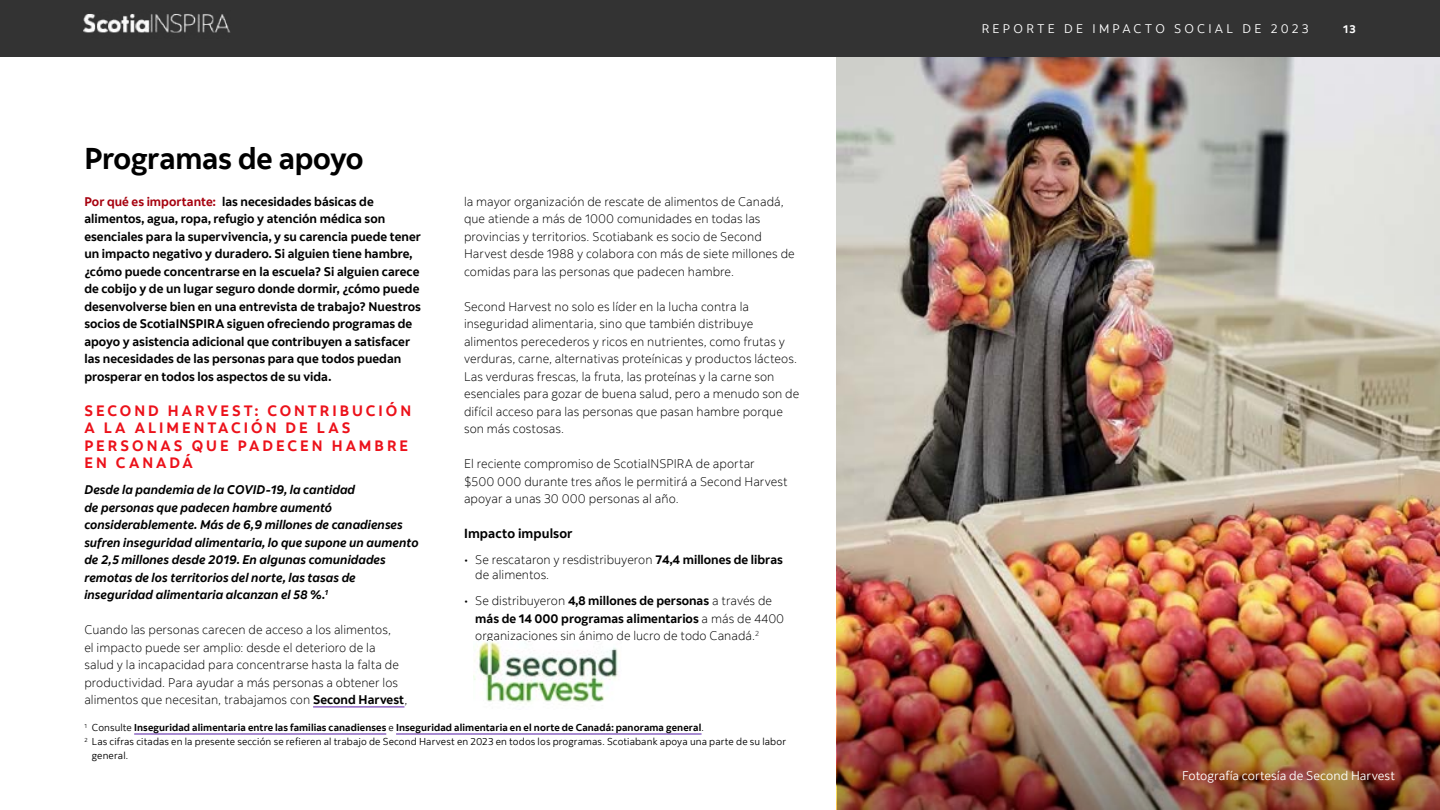
<style>
.page{position:relative;width:1440px;height:810px;background:#fff}
.page>*{position:absolute;margin:0;border:0;box-sizing:border-box;transform-origin:0 0}
.t1{font:700 30px "Scotia";letter-spacing:-.01em;color:#000}
.t2{font:700 15px/17.5px "Scotia";letter-spacing:.2em;color:#ec111a}
.t3{font:700 13.12px "Scotia";letter-spacing:.01em;color:#000}
.t4{font:300 12.5px/17.5px "Scotia";color:#000}
.t5{font:700 12.5px/17.5px "Scotia";letter-spacing:.005em;color:#000}
.t6{font:italic 700 12.5px/17.5px "Scotia";letter-spacing:.005em;color:#000}
.t7{font:12.5px "Scotia";letter-spacing:.015em;color:#fff}
.t8{font:12.5px "Scotia";letter-spacing:.26em;color:#fff}
.t9{font:700 11.25px "Scotia";color:#fff}
.t10{font:10px "Scotia";letter-spacing:.015em;color:#000}
.t11{font:700 10px "Scotia";letter-spacing:.01em;color:#000}
.s1{color:#a6000e}
.s2{font-weight:700}
.s3{font-weight:400}
</style>
<div class="page">
<div style="left:0;top:0;width:1440px;height:57px;background:#333"></div>
<img style="left:83px;top:14px;width:147px;height:19px">
<hr style="left:134px;top:733px;width:252px;height:2px;background:#7849b8">
<hr style="left:396px;top:733px;width:306px;height:2px;background:#7849b8">
<hr style="left:313px;top:706px;width:91px;height:2px;background:#7849b8">
<img style="left:473px;top:641px;width:145px;height:63px">
<img style="left:836px;top:57px;width:604px;height:753px">
<img style="left:837px;top:619px;width:603px;height:191px">
<h1 class="t1" style="left:84px;top:140px;width:281px">Programas de apoyo</h1>
<p class="t5" style="left:84px;top:193px;width:338px"><span class="s1">Por qué es importante:</span> las necesidades básicas de alimentos, agua, ropa, refugio y atención médica son esenciales para la supervivencia, y su carencia puede tener un impacto negativo y duradero. Si alguien tiene hambre, ¿cómo puede concentrarse en la escuela? Si alguien carece de cobijo y de un lugar seguro donde dormir, ¿cómo puede desenvolverse bien en una entrevista de trabajo? Nuestros socios de ScotiaINSPIRA siguen ofreciendo programas de apoyo y asistencia adicional que contribuyen a satisfacer las necesidades de las personas para que todos puedan prosperar en todos los aspectos de su vida.</p>
<p class="t2" style="left:84px;top:402px;width:328px">SECOND HARVEST: CONTRIBUCIÓN<br>A LA ALIMENTACIÓN DE LAS<br>PERSONAS QUE PADECEN HAMBRE<br>EN CANADÁ</p>
<p class="t6" style="left:84px;top:481px;width:336px">Desde la pandemia de la COVID-19, la cantidad<br>de personas que padecen hambre aumentó considerablemente. Más de 6,9 millones de canadienses sufren inseguridad alimentaria, lo que supone un aumento de 2,5 millones desde 2019. En algunas comunidades remotas de los territorios del norte, las tasas de inseguridad alimentaria alcanzan el 58 %.<sup>1</sup></p>
<p class="t4" style="left:84px;top:621px;width:325px">Cuando las personas carecen de acceso a los alimentos,<br>el impacto puede ser amplio: desde el deterioro de la salud y la incapacidad para concentrarse hasta la falta de productividad. Para ayudar a más personas a obtener los alimentos que necesitan, trabajamos con <span class="s2">Second Harvest</span>,</p>
<p class="t4" style="left:464px;top:192px;width:332px">la mayor organización de rescate de alimentos de Canadá, que atiende a más de 1000 comunidades en todas las provincias y territorios. Scotiabank es socio de Second Harvest desde 1988 y colabora con más de siete millones de comidas para las personas que padecen hambre.</p>
<p class="t4" style="left:464px;top:297px;width:337px">Second Harvest no solo es líder en la lucha contra la inseguridad alimentaria, sino que también distribuye alimentos perecederos y ricos en nutrientes, como frutas y verduras, carne, alternativas proteínicas y productos lácteos.<br>Las verduras frescas, la fruta, las proteínas y la carne son esenciales para gozar de buena salud, pero a menudo son de difícil acceso para las personas que pasan hambre porque son más costosas.</p>
<p class="t4" style="left:464px;top:455px;width:325px">El reciente compromiso de ScotiaINSPIRA de aportar $500 000 durante tres años le permitirá a Second Harvest apoyar a unas 30 000 personas al año.</p>
<p class="t3" style="left:464px;top:525px;width:110px">Impacto impulsor</p>
<p class="t4" style="left:475px;top:552px;width:309px;line-height:15px;text-indent:-11px">• Se rescataron y resdistribuyeron <span class="s2">74,4 millones de libras </span>de alimentos.</p>
<p class="t4" style="left:475px;top:592px;width:310px;text-indent:-11px">• Se distribuyeron <span class="s2">4,8 millones de personas</span> a través de <span class="s2">más de 14 000 programas alimentarios</span> a más de 4400 organizaciones sin ánimo de lucro de todo Canadá.<sup>2</sup></p>
<p class="t11" style="left:84px;top:722px;width:621px"><sup>1</sup> <span class="s3">Consulte</span> Inseguridad alimentaria entre las familias canadienses <span class="s3">e</span> Inseguridad alimentaria en el norte de Canadá: panorama general<span class="s3">.</span></p>
<p class="t10" style="left:84px;top:736px;width:703px"><sup>2</sup> Las cifras citadas en la presente sección se refieren al trabajo de Second Harvest en 2023 en todos los programas. Scotiabank apoya una parte de su labor</p>
<p class="t10" style="left:92px;top:749px;width:38px">general.</p>
<p class="t8" style="left:982px;top:21px;width:328px">REPORTE DE IMPACTO SOCIAL DE 2023</p>
<p class="t9" style="left:1343px;top:22px;width:14px">13</p>
<p class="t7" style="left:1182px;top:768px;width:214px">Fotografía cortesía de Second Harvest</p>
</div>
